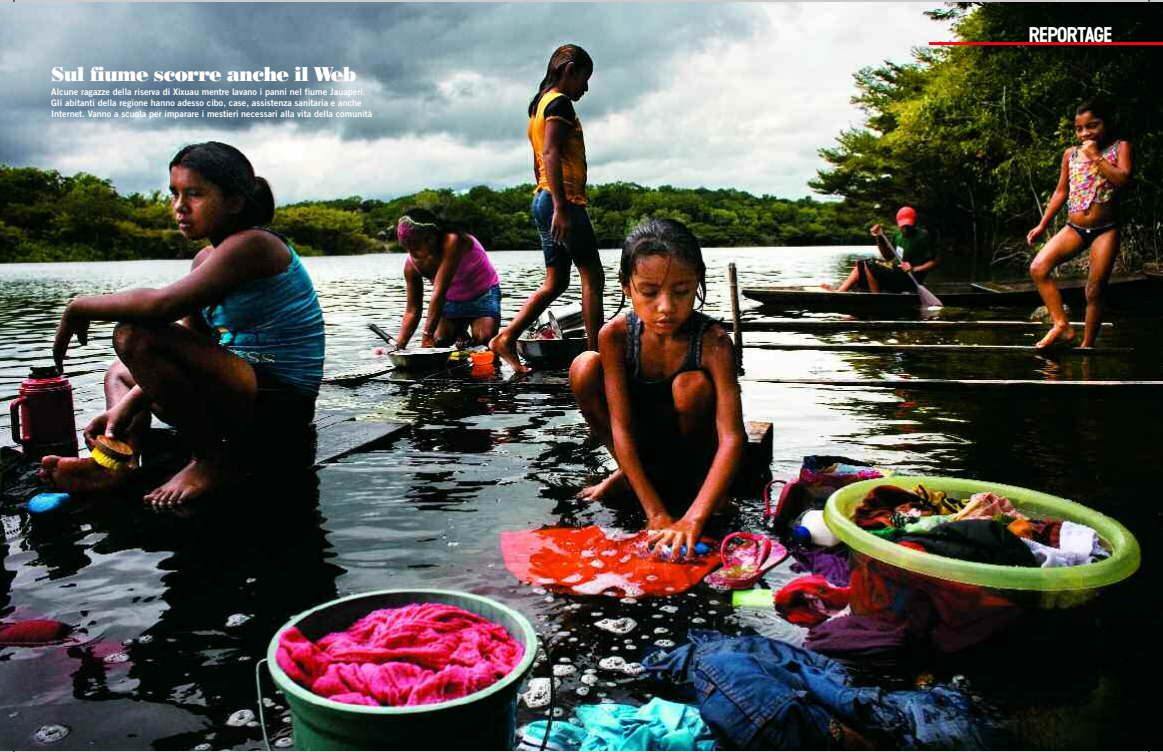
<style>
.page{position:relative;width:1163px;height:752px;background:#fff}
.page>*{position:absolute;margin:0;border:0;box-sizing:border-box;transform-origin:0 0}
.t1{font:700 21px "GFT Lespresso Sans";letter-spacing:-.005em;color:#fff}
.t2{font:20px "Poster Bodoni BT";letter-spacing:-.04em;color:#fff}
.t3{font:9px/10.5px "Trade Gothic Bold Two";color:#fff}
</style>
<div class="page">
<div style="left:581px;top:0;width:581px;height:14px;background:#ccc"></div>
<svg style="left:581px;top:749px;width:553px;height:2px"></svg>
<svg style="left:1134px;top:749px;width:28px;height:2px"></svg>
<div style="left:0;top:0;width:581px;height:14px;background:#ccc"></div>
<svg style="left:28px;top:749px;width:553px;height:2px"></svg>
<svg style="left:0;top:749px;width:28px;height:2px"></svg>
<img style="left:0;top:2px;width:1162px;height:747px">
<hr style="left:928px;top:42px;width:234px;height:3px;background:#f90015">
<h2 class="t2" style="left:51px;top:67px;width:306px">Sul fiume scorre anche il Web</h2>
<p class="t3" style="left:51px;top:88px;width:322px">Alcune ragazze della riserva di Xixuau mentre lavano i panni nel fiume Jauaperi.<br>Gli abitanti della regione hanno adesso cibo, case, assistenza sanitaria e anche<br>Internet. Vanno a scuola per imparare i mestieri necessari alla vita della comunità</p>
<h1 class="t1" style="left:1028px;top:27px;width:84px">REPORTAGE</h1>
</div>
